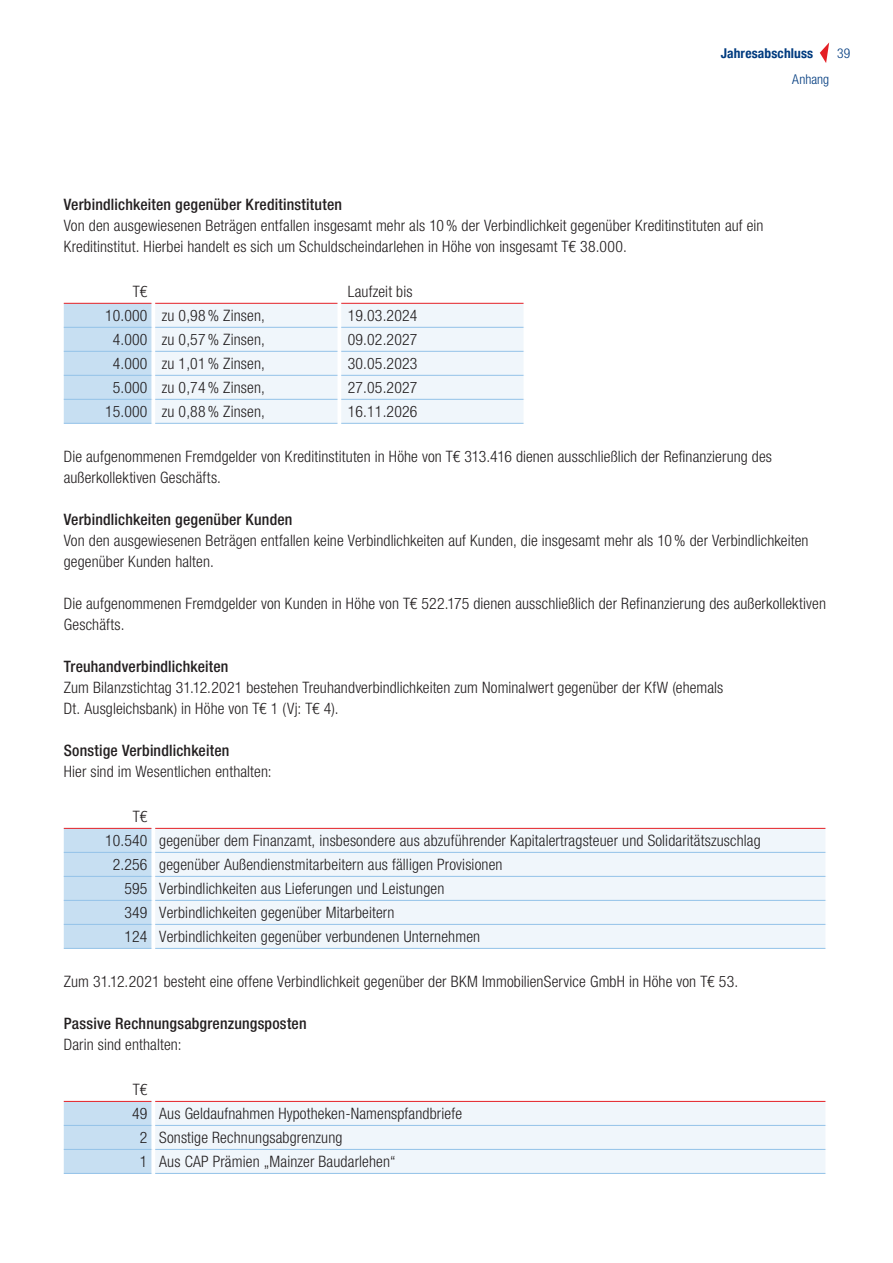
<style>
.page{position:relative;width:893px;height:1263px;background:#fff}
.page>*{position:absolute;margin:0;border:0;box-sizing:border-box;transform-origin:0 0}
.Copy_-_Inhalt{font:300 condensed 15.75px/21px "Helvetica Neue LT Pro";letter-spacing:.005em;color:#231f20}
.Tab_Copy_R{font:300 condensed 15.75px "Helvetica Neue LT Pro";letter-spacing:.01em;color:#231f20}
.Tab_Copy{font:300 condensed 15.75px "Helvetica Neue LT Pro";letter-spacing:.01em;color:#231f20}
.Copy_-_Sub_2{font:500 condensed 15.75px "Helvetica Neue LT Pro";letter-spacing:.01em;color:#231f20}
.Copy_-_Sub_2-2{font:300 condensed 15.75px "Helvetica Neue LT Pro";letter-spacing:.005em;color:#231f20}
.Copy_-_Inhalt-2{font:500 condensed 15.75px "Helvetica Neue LT Pro";letter-spacing:.015em;color:#231f20}
.t1{font:700 condensed 13.5px "Helvetica Neue";letter-spacing:.01em;color:#013b7f}
.t2{font:300 condensed 13.5px "Helvetica Neue LT Pro";letter-spacing:.005em;color:#013b7f}
</style>
<div class="page">
<svg style="left:64px;top:304px;width:459px;height:119px"></svg>
<svg style="left:151px;top:303px;width:4px;height:24px"></svg>
<hr style="left:337px;top:303px;width:4px;height:24px;background:#fff">
<svg style="left:151px;top:327px;width:4px;height:24px"></svg>
<hr style="left:337px;top:327px;width:4px;height:24px;background:#fff">
<svg style="left:151px;top:351px;width:4px;height:24px"></svg>
<hr style="left:337px;top:351px;width:4px;height:24px;background:#fff">
<svg style="left:151px;top:375px;width:4px;height:24px"></svg>
<hr style="left:337px;top:375px;width:4px;height:24px;background:#fff">
<svg style="left:151px;top:399px;width:4px;height:25px"></svg>
<hr style="left:337px;top:399px;width:4px;height:25px;background:#fff">
<hr style="left:64px;top:303px;width:87px;height:1px;background:#e41f25">
<hr style="left:155px;top:303px;width:182px;height:1px;background:#e41f25">
<hr style="left:341px;top:303px;width:182px;height:1px;background:#e41f25">
<hr style="left:64px;top:327px;width:87px;height:1px;background:#93c2e8">
<hr style="left:155px;top:327px;width:182px;height:1px;background:#93c2e8">
<hr style="left:341px;top:327px;width:182px;height:1px;background:#93c2e8">
<hr style="left:64px;top:351px;width:87px;height:1px;background:#93c2e8">
<hr style="left:155px;top:351px;width:182px;height:1px;background:#93c2e8">
<hr style="left:341px;top:351px;width:182px;height:1px;background:#93c2e8">
<hr style="left:64px;top:375px;width:87px;height:1px;background:#93c2e8">
<hr style="left:155px;top:375px;width:182px;height:1px;background:#93c2e8">
<hr style="left:341px;top:375px;width:182px;height:1px;background:#93c2e8">
<hr style="left:64px;top:399px;width:87px;height:1px;background:#93c2e8">
<hr style="left:155px;top:399px;width:182px;height:1px;background:#93c2e8">
<hr style="left:341px;top:399px;width:182px;height:1px;background:#93c2e8">
<hr style="left:64px;top:423px;width:87px;height:1px;background:#93c2e8">
<hr style="left:155px;top:423px;width:182px;height:1px;background:#93c2e8">
<hr style="left:341px;top:423px;width:182px;height:1px;background:#93c2e8">
<div style="left:64px;top:829px;width:87px;height:119px;background:#c7dff2"></div>
<div style="left:155px;top:829px;width:670px;height:119px;background:#f0f6fb"></div>
<svg style="left:151px;top:828px;width:1px;height:24px"></svg>
<svg style="left:151px;top:852px;width:2px;height:24px"></svg>
<svg style="left:151px;top:876px;width:2px;height:24px"></svg>
<svg style="left:151px;top:900px;width:2px;height:24px"></svg>
<svg style="left:151px;top:924px;width:2px;height:25px"></svg>
<hr style="left:64px;top:828px;width:87px;height:1px;background:#e41f25">
<hr style="left:155px;top:828px;width:670px;height:1px;background:#e41f25">
<hr style="left:64px;top:852px;width:87px;height:1px;background:#93c2e8">
<hr style="left:155px;top:852px;width:670px;height:1px;background:#93c2e8">
<hr style="left:64px;top:876px;width:87px;height:1px;background:#93c2e8">
<hr style="left:155px;top:876px;width:670px;height:1px;background:#93c2e8">
<hr style="left:64px;top:900px;width:87px;height:1px;background:#93c2e8">
<hr style="left:155px;top:900px;width:670px;height:1px;background:#93c2e8">
<hr style="left:64px;top:924px;width:87px;height:1px;background:#93c2e8">
<hr style="left:155px;top:924px;width:670px;height:1px;background:#93c2e8">
<hr style="left:64px;top:948px;width:87px;height:1px;background:#93c2e8">
<hr style="left:155px;top:948px;width:670px;height:1px;background:#93c2e8">
<div style="left:64px;top:1102px;width:87px;height:71px;background:#c7dff2"></div>
<div style="left:155px;top:1102px;width:670px;height:71px;background:#f0f6fb"></div>
<svg style="left:151px;top:1101px;width:1px;height:24px"></svg>
<svg style="left:151px;top:1125px;width:2px;height:24px"></svg>
<svg style="left:151px;top:1149px;width:2px;height:25px"></svg>
<hr style="left:64px;top:1101px;width:87px;height:1px;background:#e41f25">
<hr style="left:155px;top:1101px;width:670px;height:1px;background:#e41f25">
<hr style="left:64px;top:1125px;width:87px;height:1px;background:#93c2e8">
<hr style="left:155px;top:1125px;width:670px;height:1px;background:#93c2e8">
<hr style="left:64px;top:1149px;width:87px;height:1px;background:#93c2e8">
<hr style="left:155px;top:1149px;width:670px;height:1px;background:#93c2e8">
<hr style="left:64px;top:1173px;width:87px;height:1px;background:#93c2e8">
<hr style="left:155px;top:1173px;width:670px;height:1px;background:#93c2e8">
<svg style="left:820px;top:42px;width:9px;height:21px"></svg>
<p class="t1" style="left:721px;top:42px;width:94px">Jahresabschluss</p>
<p class="t2" style="left:837px;top:45px;width:15px">39</p>
<p class="t2" style="left:792px;top:72px;width:38px">Anhang</p>
<p class="Copy_-_Sub_2" style="left:64px;top:195px;width:280px">Verbindlichkeiten gegenüber Kreditinstituten</p>
<p class="Copy_-_Inhalt" style="left:64px;top:215px;width:701px">Von den ausgewiesenen Beträgen entfallen insgesamt mehr als 10% der Verbindlichkeit gegenüber Kreditinstituten auf ein<br>Kreditinstitut. Hierbei handelt es sich um Schuldscheindarlehen in Höhe von insgesamt T€ 38.000.</p>
<p class="Tab_Copy" style="left:133px;top:282px;width:16px">T€</p>
<p class="Tab_Copy" style="left:348px;top:282px;width:66px">Laufzeit bis</p>
<p class="Tab_Copy" style="left:105px;top:306px;width:44px">10.000</p>
<p class="Tab_Copy" style="left:162px;top:306px;width:105px">zu 0,98 % Zinsen,</p>
<p class="Tab_Copy" style="left:348px;top:306px;width:71px">19.03.2024</p>
<p class="Tab_Copy" style="left:113px;top:330px;width:36px">4.000</p>
<p class="Tab_Copy_R" style="left:162px;top:330px;width:105px">zu 0,57 % Zinsen,</p>
<p class="Tab_Copy_R" style="left:348px;top:330px;width:71px">09.02.2027</p>
<p class="Tab_Copy" style="left:113px;top:354px;width:36px">4.000</p>
<p class="Tab_Copy_R" style="left:162px;top:354px;width:105px">zu 1,01 % Zinsen,</p>
<p class="Tab_Copy_R" style="left:348px;top:354px;width:71px">30.05.2023</p>
<p class="Tab_Copy" style="left:113px;top:378px;width:36px">5.000</p>
<p class="Tab_Copy_R" style="left:162px;top:378px;width:105px">zu 0,74 % Zinsen,</p>
<p class="Tab_Copy_R" style="left:348px;top:378px;width:71px">27.05.2027</p>
<p class="Tab_Copy" style="left:105px;top:402px;width:44px">15.000</p>
<p class="Tab_Copy_R" style="left:162px;top:402px;width:105px">zu 0,88 % Zinsen,</p>
<p class="Tab_Copy_R" style="left:348px;top:402px;width:71px">16.11.2026</p>
<p class="Copy_-_Inhalt" style="left:64px;top:446px;width:710px">Die aufgenommenen Fremdgelder von Kreditinstituten in Höhe von T€ 313.416 dienen ausschließlich der Refinanzierung des außerkollektiven Geschäfts.</p>
<p class="Copy_-_Sub_2" style="left:64px;top:510px;width:230px">Verbindlichkeiten gegenüber Kunden</p>
<p class="Copy_-_Inhalt" style="left:64px;top:530px;width:746px">Von den ausgewiesenen Beträgen entfallen keine Verbindlichkeiten auf Kunden, die insgesamt mehr als 10% der Verbindlichkeiten gegenüber Kunden halten.</p>
<p class="Copy_-_Inhalt" style="left:64px;top:593px;width:764px">Die aufgenommenen Fremdgelder von Kunden in Höhe von T€ 522.175 dienen ausschließlich der Refinanzierung des außerkollektiven<br>Geschäfts.</p>
<p class="Copy_-_Sub_2" style="left:64px;top:657px;width:166px">Treuhandverbindlichkeiten</p>
<p class="Copy_-_Inhalt" style="left:64px;top:677px;width:661px">Zum Bilanzstichtag 31.12.2021 bestehen Treuhandverbindlichkeiten zum Nominalwert gegenüber der KfW (ehemals<br>Dt. Ausgleichsbank) in Höhe von T€ 1 (Vj: T€ 4).</p>
<p class="Copy_-_Sub_2" style="left:64px;top:741px;width:167px">Sonstige Verbindlichkeiten</p>
<p class="Copy_-_Inhalt" style="left:64px;top:761px;width:209px">Hier sind im Wesentlichen enthalten:</p>
<p class="Tab_Copy" style="left:133px;top:807px;width:16px">T€</p>
<p class="Tab_Copy" style="left:105px;top:831px;width:44px">10.540</p>
<p class="Tab_Copy" style="left:159px;top:831px;width:603px">gegenüber dem Finanzamt, insbesondere aus abzuführender Kapitalertragsteuer und Solidaritätszuschlag</p>
<p class="Tab_Copy" style="left:113px;top:855px;width:36px">2.256</p>
<p class="Tab_Copy_R" style="left:159px;top:855px;width:345px">gegenüber Außendienstmitarbeitern aus fälligen Provisionen</p>
<p class="Tab_Copy" style="left:124px;top:879px;width:24px">595</p>
<p class="Tab_Copy_R" style="left:159px;top:879px;width:287px">Verbindlichkeiten aus Lieferungen und Leistungen</p>
<p class="Tab_Copy" style="left:124px;top:903px;width:24px">349</p>
<p class="Tab_Copy_R" style="left:159px;top:903px;width:237px">Verbindlichkeiten gegenüber Mitarbeitern</p>
<p class="Tab_Copy" style="left:124px;top:927px;width:24px">124</p>
<p class="Tab_Copy_R" style="left:159px;top:927px;width:322px">Verbindlichkeiten gegenüber verbundenen Unternehmen</p>
<p class="Copy_-_Sub_2-2" style="left:64px;top:973px;width:676px">Zum 31.12.2021 besteht eine offene Verbindlichkeit gegenüber der BKM ImmobilienService GmbH in Höhe von T€ 53.</p>
<p class="Copy_-_Inhalt-2" style="left:64px;top:1014px;width:244px">Passive Rechnungsabgrenzungsposten</p>
<p class="Copy_-_Inhalt" style="left:64px;top:1034px;width:119px">Darin sind enthalten:</p>
<p class="Tab_Copy" style="left:133px;top:1080px;width:16px">T€</p>
<p class="Tab_Copy" style="left:132px;top:1104px;width:17px">49</p>
<p class="Tab_Copy" style="left:159px;top:1104px;width:304px">Aus Geldaufnahmen Hypotheken-Namenspfandbriefe</p>
<p class="Tab_Copy" style="left:140px;top:1128px;width:9px">2</p>
<p class="Tab_Copy_R" style="left:159px;top:1128px;width:185px">Sonstige Rechnungsabgrenzung</p>
<p class="Tab_Copy" style="left:140px;top:1152px;width:9px">1</p>
<p class="Tab_Copy_R" style="left:159px;top:1152px;width:238px">Aus CAP Prämien „Mainzer Baudarlehen“</p>
</div>
